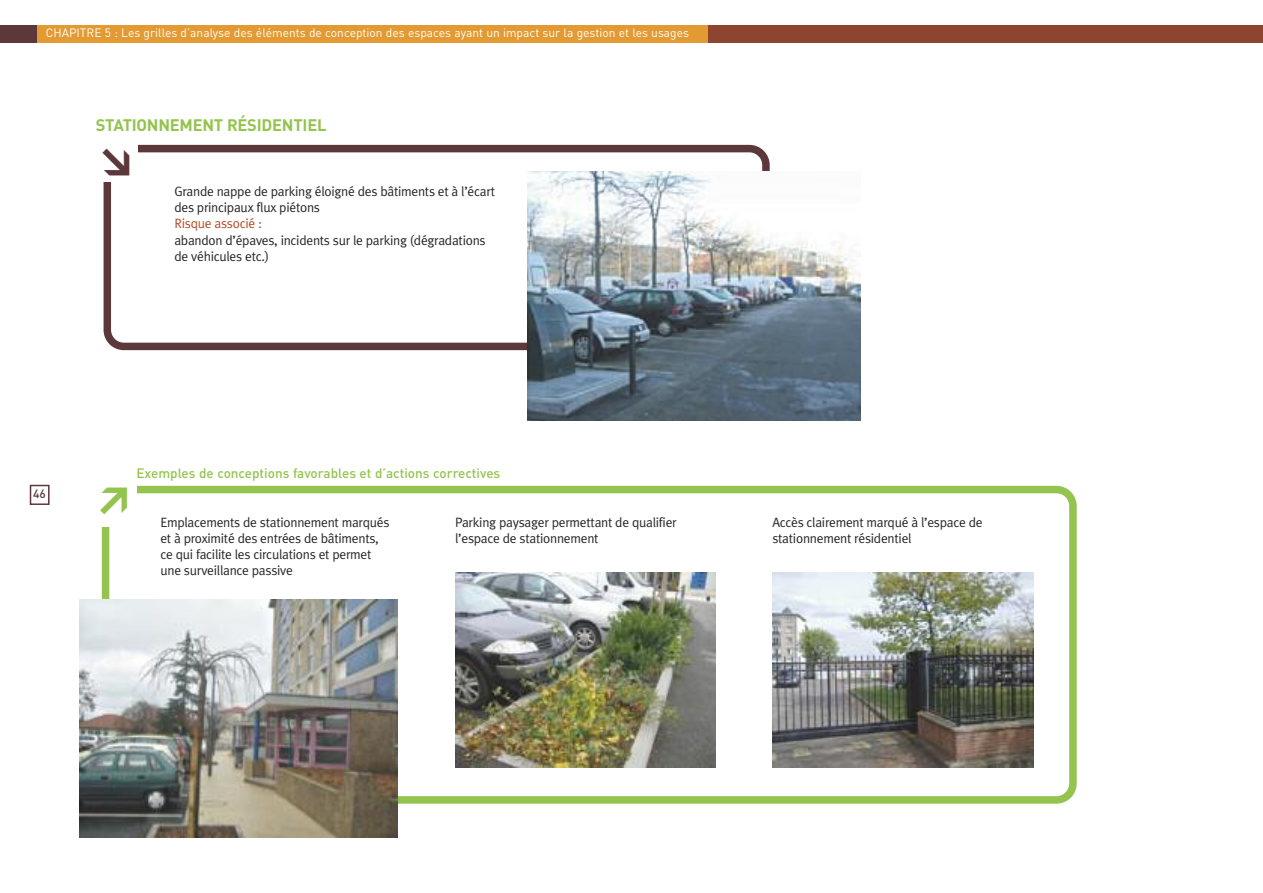
<style>
.page{position:relative;width:1263px;height:893px;background:#fff}
.page>*{position:absolute;margin:0;border:0;box-sizing:border-box;transform-origin:0 0}
.t1{font:900 37.5px "DIN";color:#94c34f}
.t2{font:700 16.5px "DIN";letter-spacing:-.015em;color:#94c34f}
.t3{font:13.5px/16.2px "Meta Plus Normal";letter-spacing:-.02em;color:#272627}
.t4{font:500 13.5px "DIN";color:#94c34f}
.t5{font:13.5px "Meta Plus Normal";letter-spacing:-.02em;color:#af4d28}
.t6{font:12px "DIN";color:#fff}
.t7{font:500 12px "DIN";color:#5c383b}
</style>
<div class="page">
<div style="left:30px;top:485px;width:20px;height:20px;border:2px solid #5c383b"></div>
<svg style="left:104px;top:145px;width:666px;height:205px"></svg>
<img style="left:528px;top:171px;width:332px;height:249px">
<div style="left:98px;top:141px;width:40px;height:41px;background:#fff"></div>
<svg style="left:102px;top:486px;width:975px;height:318px"></svg>
<div style="left:96px;top:480px;width:41px;height:47px;background:#fff"></div>
<img style="left:79px;top:599px;width:319px;height:239px">
<img style="left:455px;top:572px;width:260px;height:196px">
<img style="left:772px;top:573px;width:261px;height:194px">
<div style="left:31px;top:26px;width:790px;height:17px;background:#e39a33"></div>
<div style="left:0;top:26px;width:37px;height:17px;background:#5c383b"></div>
<div style="left:708px;top:26px;width:555px;height:17px;background:#8e452f"></div>
<p class="t6" style="left:46px;top:26px;width:645px">CHAPITRE 5 : Les grilles d’analyse des éléments de conception des espaces ayant un impact sur la gestion et les usages</p>
<p class="t2" style="left:96px;top:115px;width:232px">STATIONNEMENT RÉSIDENTIEL</p>
<p class="t3" style="left:174px;top:183px;width:322px">Grande nappe de parking éloigné des bâtiments et à l’écart des principaux flux piétons</p>
<p class="t5" style="left:174px;top:216px;width:89px">Risque associé :</p>
<p class="t3" style="left:174px;top:232px;width:313px">abandon d’épaves, incidents sur le parking (dégradations de véhicules etc.)</p>
<p class="t7" style="left:33px;top:487px;width:14px">46</p>
<h1 class="t1" style="left:96px;top:476px;width:40px">≥</h1>
<p class="t4" style="left:136px;top:466px;width:365px">Exemples de conceptions favorables et d’actions correctives</p>
<p class="t3" style="left:160px;top:514px;width:231px">Emplacements de stationnement marqués et à proximité des entrées de bâtiments, ce qui facilite les circulations et permet une surveillance passive</p>
<p class="t3" style="left:455px;top:514px;width:223px">Parking paysager permettant de qualifier l’espace de stationnement</p>
<p class="t3" style="left:772px;top:514px;width:212px">Accès clairement marqué à l’espace de stationnement résidentiel</p>
</div>
